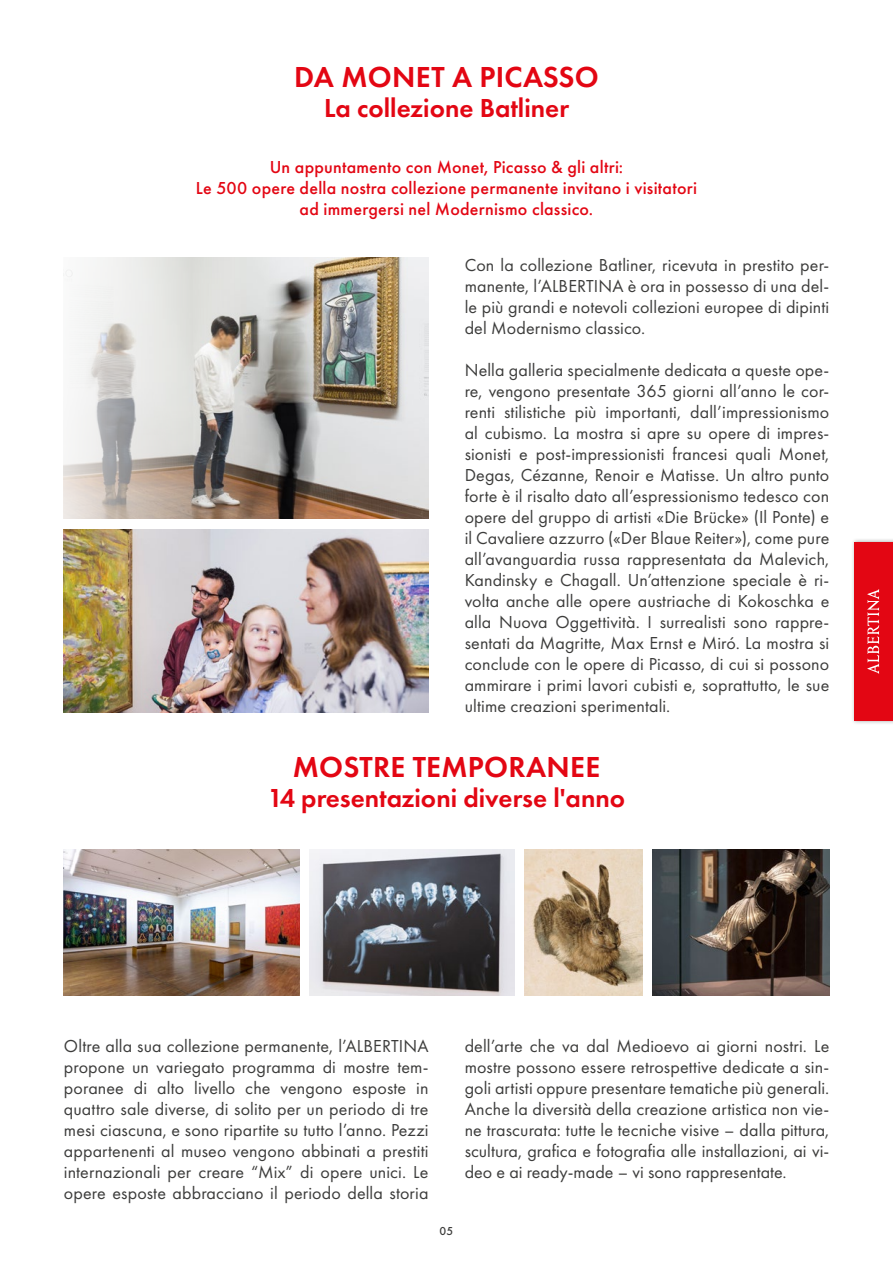
<style>
.page{position:relative;width:893px;height:1263px;background:#fff}
.page>*{position:absolute;margin:0;border:0;box-sizing:border-box;transform-origin:0 0}
.t1{font:600 30px "Futura PT";letter-spacing:.01em;color:#e30613}
.t2{font:600 27px "Futura PT";color:#e30613}
.t3{font:18px/21px "Futura PT";letter-spacing:.005em;color:#3c3c3b;text-align:justify}
.t4{font:500 18px/21px "Futura PT";letter-spacing:.015em;color:#e30613;text-align:center}
.t5{font:500 12px "Futura PT";color:#3c3c3b}
</style>
<div class="page">
<img style="left:64px;top:850px;width:236px;height:146px">
<img style="left:653px;top:849px;width:176px;height:147px">
<img style="left:525px;top:850px;width:118px;height:146px">
<img style="left:310px;top:850px;width:205px;height:146px">
<img style="left:299px;top:257px;width:129px;height:262px">
<svg style="left:63px;top:257px;width:236px;height:262px;background:#c1bdb9"></svg>
<div style="left:851px;top:538px;width:42px;height:187px;background:#000;opacity:.3"></div>
<div style="left:855px;top:542px;width:38px;height:179px;background:#e30613"></div>
<svg style="left:867px;top:589px;width:12px;height:85px"></svg>
<img style="left:64px;top:529px;width:364px;height:183px">
<h1 class="t1" style="left:294px;top:58px;width:306px">DA MONET A PICASSO</h1>
<h2 class="t2" style="left:324px;top:91px;width:246px">La collezione Batliner</h2>
<p class="t4" style="left:196px;top:156px;width:503px">Un appuntamento con Monet, Picasso &amp; gli altri:<br>Le 500 opere della nostra collezione permanente invitano i visitatori ad immergersi nel Modernismo classico.</p>
<p class="t3" style="left:465px;top:255px;width:366px">Con la collezione Batliner, ricevuta in prestito per&shy;manente, l’ALBERTINA è ora in possesso di una del&shy;le più grandi e notevoli collezioni europee di dipinti del Modernismo classico.</p>
<p class="t3" style="left:465px;top:360px;width:366px">Nella galleria specialmente dedicata a queste ope&shy;re, vengono presentate 365 giorni all’anno le cor&shy;renti stilistiche più importanti, dall’impressionismo al cubismo. La mostra si apre su opere di impres&shy;sionisti e post-impressionisti francesi quali Monet, Degas, Cézanne, Renoir e Matisse. Un altro punto forte è il risalto dato all’espressionismo tedesco con opere del gruppo di artisti «Die Brücke» (Il Ponte) e il Cavaliere azzurro («Der Blaue Reiter»), come pure all’avanguardia russa rappresentata da Malevich, Kandinsky e Chagall. Un’attenzione speciale è ri&shy;volta anche alle opere austriache di Kokoschka e alla Nuova Oggettività. I surrealisti sono rappre&shy;sentati da Magritte, Max Ernst e Miró. La mostra si conclude con le opere di Picasso, di cui si possono ammirare i primi lavori cubisti e, soprattutto, le sue ultime creazioni sperimentali.</p>
<h1 class="t1" style="left:293px;top:748px;width:309px">MOSTRE TEMPORANEE</h1>
<h2 class="t2" style="left:268px;top:781px;width:359px">14 presentazioni diverse l'anno</h2>
<p class="t3" style="left:64px;top:1035px;width:366px">Oltre alla sua collezione permanente, l’ALBERTINA propone un variegato programma di mostre tem&shy;poranee di alto livello che vengono esposte in quattro sale diverse, di solito per un periodo di tre mesi ciascuna, e sono ripartite su tutto l’anno. Pezzi appartenenti al museo vengono abbinati a prestiti internazionali per creare “Mix” di opere unici. Le opere esposte abbracciano il periodo della storia</p>
<p class="t3" style="left:465px;top:1036px;width:366px">dell’arte che va dal Medioevo ai giorni nostri. Le mostre possono essere retrospettive dedicate a sin&shy;goli artisti oppure presentare tematiche più generali.<br>Anche la diversità della creazione artistica non vie&shy;ne trascurata: tutte le tecniche visive – dalla pittura, scultura, grafica e fotografia alle installazioni, ai vi&shy;deo e ai ready-made – vi sono rappresentate.</p>
<p class="t5" style="left:440px;top:1223px;width:15px">05</p>
</div>
